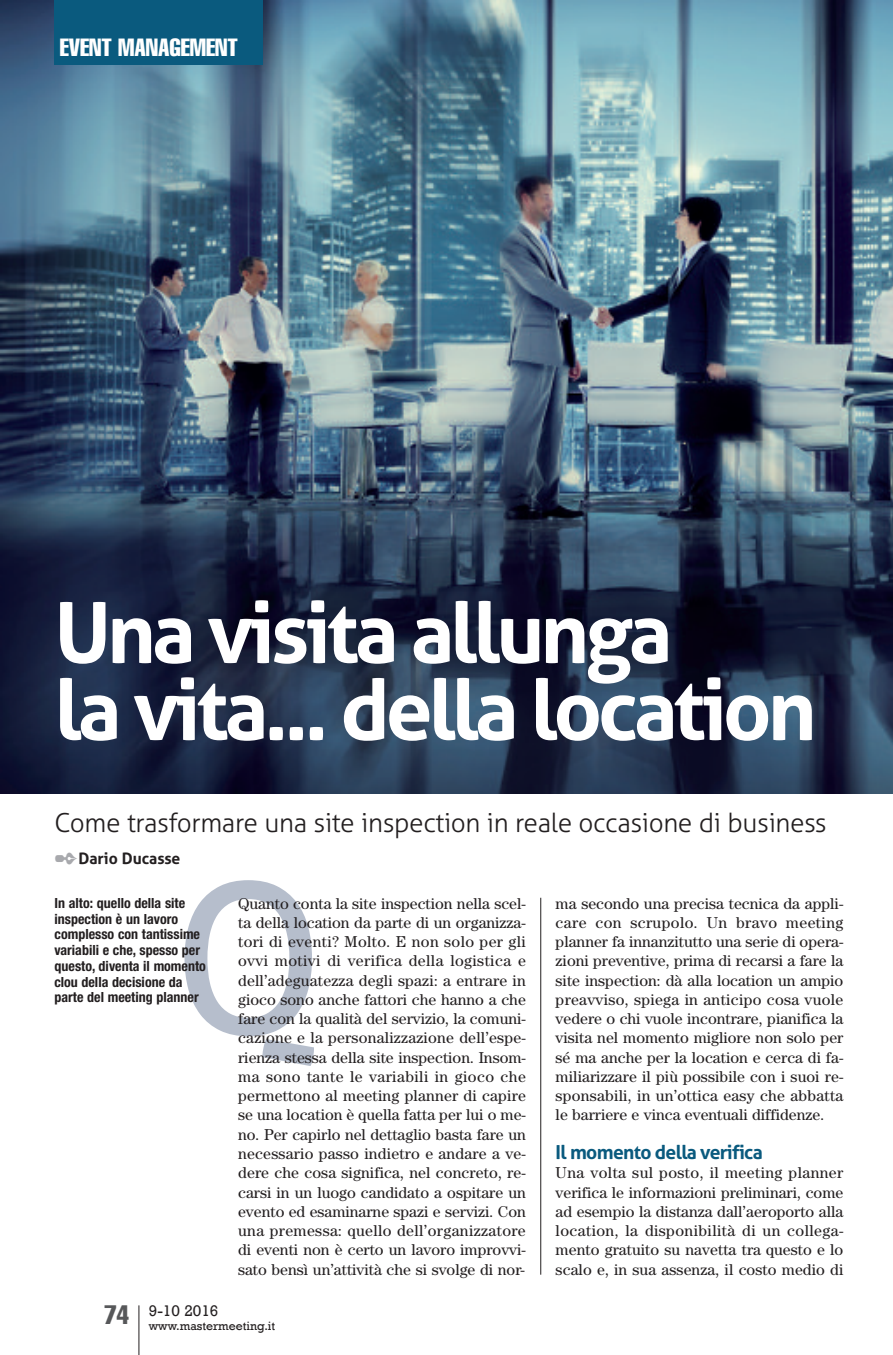
<style>
.page{position:relative;width:893px;height:1355px;background:#fff}
.page>*{position:absolute;margin:0;border:0;box-sizing:border-box;transform-origin:0 0}
.t1{font:700 84px/77px "Aller";letter-spacing:-.05em;color:#fff}
.t2{font:300 26.25px "Aller";letter-spacing:-.015em;color:#231f20}
.t3{font:extra-condensed 24.5px "Helvetica";color:#fff}
.t4{font:700 19.25px "Aller";letter-spacing:-.035em;color:#0a5a7e}
.t5{font:15.75px/19.2px "Century";color:#231f20;text-align:justify}
.t6{font:700 15.75px "Aller";color:#231f20}
.t7{font:15.75px "Rockwell";color:#231f20}
.t8{font:700 condensed 14px/15.8px "Helvetica Neue";color:#231f20}
.t9{font:12.25px "Rockwell";color:#231f20}
.s1{color:#a8a9ad}
</style>
<div class="page">
<img style="left:0;top:0;width:893px;height:793px">
<hr style="left:540px;top:897px;width:1px;height:377px;background:#231f20">
<hr style="left:138px;top:1305px;width:1px;height:49px;background:#231f20">
<div style="left:55px;top:0;width:208px;height:64px;background:#0a5a7e"></div>
<svg style="left:185px;top:880px;width:129px;height:186px"></svg>
<h3 class="t3" style="left:60px;top:39px;width:180px">EVENT MANAGEMENT</h3>
<h1 class="t1" style="left:55px;top:595px;width:764px">Una visita allunga<br>la vita... della location</h1>
<h2 class="t2" style="left:55px;top:807px;width:774px">Come trasformare una site inspection in reale occasione di business</h2>
<p class="t6" style="left:55px;top:849px;width:127px"><span class="s1">✒</span>Dario Ducasse</p>
<p class="t8" style="left:55px;top:896px;width:153px">In alto: quello della site inspection è un lavoro complesso con tantissime variabili e che, spesso per questo, diventa il momento clou della decisione da parte del meeting planner</p>
<p class="t5" style="left:238px;top:894px;width:289px">Quanto conta la site inspection nella scel&shy;ta della location da parte di un organizza&shy;tori di eventi? Molto. E non solo per gli ovvi motivi di verifica della logistica e dell’adeguatezza degli spazi: a entrare in gioco sono anche fattori che hanno a che fare con la qualità del servizio, la comuni&shy;cazione e la personalizzazione dell’espe&shy;rienza stessa della site inspection. Insom&shy;ma sono tante le variabili in gioco che permettono al meeting planner di capire se una location è quella fatta per lui o me&shy;no. Per capirlo nel dettaglio basta fare un necessario passo indietro e andare a ve&shy;dere che cosa significa, nel concreto, re&shy;carsi in un luogo candidato a ospitare un evento ed esaminarne spazi e servizi. Con una premessa: quello dell’organizzatore di eventi non è certo un lavoro improvvi&shy;sato bensì un’attività che si svolge di nor-</p>
<p class="t7" style="left:149px;top:1300px;width:71px">9-10 2016</p>
<p class="t9" style="left:105px;top:1318px;width:172px"><sup>74</sup> www.mastermeeting.it</p>
<p class="t5" style="left:556px;top:894px;width:289px">ma secondo una precisa tecnica da appli&shy;care con scrupolo. Un bravo meeting planner fa innanzitutto una serie di opera&shy;zioni preventive, prima di recarsi a fare la site inspection: dà alla location un ampio preavviso, spiega in anticipo cosa vuole vedere o chi vuole incontrare, pianifica la visita nel momento migliore non solo per sé ma anche per la location e cerca di fa&shy;miliarizzare il più possibile con i suoi re&shy;sponsabili, in un’ottica easy che abbatta le barriere e vinca eventuali diffidenze.</p>
<p class="t4" style="left:556px;top:1140px;width:209px">Il momento della verifica</p>
<p class="t5" style="left:556px;top:1164px;width:289px">Una volta sul posto, il meeting planner verifica le informazioni preliminari, come ad esempio la distanza dall’aeroporto alla location, la disponibilità di un collega&shy;mento gratuito su navetta tra questo e lo scalo e, in sua assenza, il costo medio di</p>
</div>
